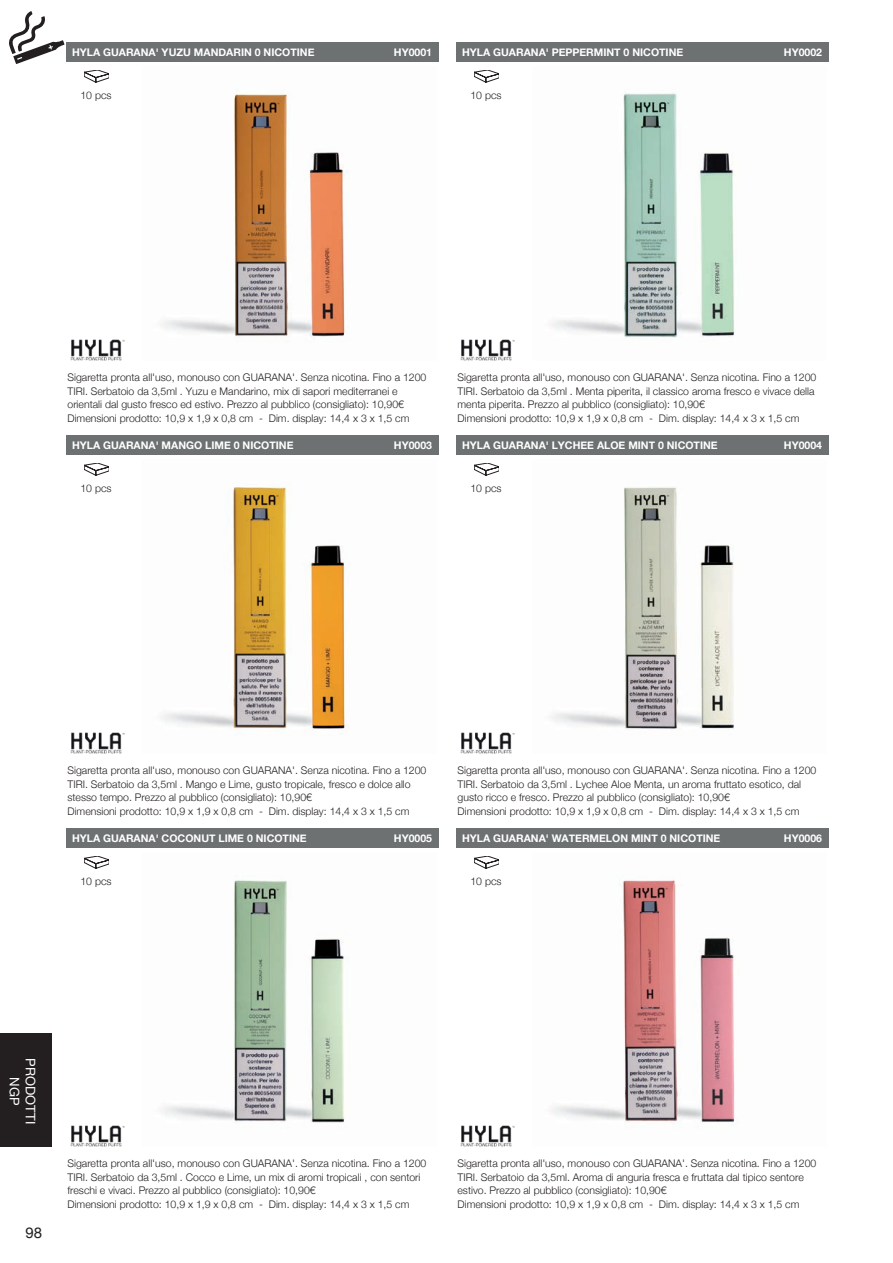
<style>
.page{position:relative;width:893px;height:1263px;background:#fff}
.page>*{position:absolute;margin:0;border:0;box-sizing:border-box;transform-origin:0 0}
.t1{font:15px "Helvetica Neue";color:#231f20}
.t2{font:13.2px/15.9px "Helvetica Neue";color:#fff;text-align:center}
.t3{font:300 10.5px/13.5px "Helvetica Neue";color:#231f20}
.t4{font:700 10.5px "Helvetica Neue";color:#fff}
</style>
<div class="page">
<div style="left:0;top:1033px;width:51px;height:114px;background:#231f20"></div>
<svg style="left:9px;top:11px;width:56px;height:53px"></svg>
<img style="left:160px;top:94px;width:188px;height:245px">
<div style="left:66px;top:42px;width:372px;height:20px;background:#6d7172"></div>
<svg style="left:84px;top:70px;width:24px;height:12px"></svg>
<img style="left:70px;top:339px;width:54px;height:21px">
<img style="left:550px;top:92px;width:185px;height:246px">
<div style="left:456px;top:42px;width:372px;height:20px;background:#6d7172"></div>
<svg style="left:474px;top:70px;width:24px;height:12px"></svg>
<img style="left:460px;top:339px;width:54px;height:21px">
<img style="left:160px;top:487px;width:189px;height:247px">
<div style="left:66px;top:435px;width:372px;height:20px;background:#6d7172"></div>
<svg style="left:84px;top:464px;width:24px;height:12px"></svg>
<img style="left:70px;top:732px;width:54px;height:21px">
<img style="left:550px;top:487px;width:184px;height:242px">
<div style="left:456px;top:435px;width:372px;height:20px;background:#6d7172"></div>
<svg style="left:474px;top:464px;width:24px;height:12px"></svg>
<img style="left:460px;top:732px;width:54px;height:21px">
<img style="left:160px;top:880px;width:185px;height:243px">
<div style="left:66px;top:828px;width:372px;height:20px;background:#6d7172"></div>
<svg style="left:84px;top:856px;width:24px;height:12px"></svg>
<img style="left:70px;top:1125px;width:54px;height:21px">
<img style="left:550px;top:880px;width:185px;height:243px">
<div style="left:456px;top:828px;width:372px;height:20px;background:#6d7172"></div>
<svg style="left:474px;top:856px;width:24px;height:12px"></svg>
<img style="left:460px;top:1125px;width:54px;height:21px">
<p class="t4" style="left:72px;top:44px;width:244px">HYLA GUARANA' YUZU MANDARIN 0 NICOTINE</p>
<p class="t3" style="left:80px;top:88px;width:33px">10 pcs</p>
<p class="t4" style="left:394px;top:44px;width:40px">HY0001</p>
<p class="t4" style="left:462px;top:44px;width:223px">HYLA GUARANA' PEPPERMINT 0 NICOTINE</p>
<p class="t3" style="left:470px;top:88px;width:33px">10 pcs</p>
<p class="t4" style="left:784px;top:44px;width:40px">HY0002</p>
<p class="t3" style="left:68px;top:370px;width:360px">Sigaretta pronta all'uso, monouso con GUARANA'. Senza nicotina. Fino a 1200<br>TIRI. Serbatoio da 3,5ml . Yuzu e Mandarino, mix di sapori mediterranei e orientali dal gusto fresco ed estivo. Prezzo al pubblico (consigliato): 10,90€ Dimensioni prodotto: 10,9 x 1,9 x 0,8 cm - Dim. display: 14,4 x 3 x 1,5 cm</p>
<p class="t3" style="left:458px;top:370px;width:360px">Sigaretta pronta all'uso, monouso con GUARANA'. Senza nicotina. Fino a 1200<br>TIRI. Serbatoio da 3,5ml . Menta piperita, il classico aroma fresco e vivace della menta piperita. Prezzo al pubblico (consigliato): 10,90€<br>Dimensioni prodotto: 10,9 x 1,9 x 0,8 cm - Dim. display: 14,4 x 3 x 1,5 cm</p>
<p class="t4" style="left:72px;top:437px;width:223px">HYLA GUARANA' MANGO LIME 0 NICOTINE</p>
<p class="t4" style="left:394px;top:437px;width:40px">HY0003</p>
<p class="t4" style="left:462px;top:437px;width:257px">HYLA GUARANA' LYCHEE ALOE MINT 0 NICOTINE</p>
<p class="t4" style="left:784px;top:437px;width:40px">HY0004</p>
<p class="t3" style="left:80px;top:481px;width:33px">10 pcs</p>
<p class="t3" style="left:470px;top:481px;width:33px">10 pcs</p>
<p class="t3" style="left:68px;top:763px;width:360px">Sigaretta pronta all'uso, monouso con GUARANA'. Senza nicotina. Fino a 1200<br>TIRI. Serbatoio da 3,5ml . Mango e Lime, gusto tropicale, fresco e dolce allo stesso tempo. Prezzo al pubblico (consigliato): 10,90€<br>Dimensioni prodotto: 10,9 x 1,9 x 0,8 cm - Dim. display: 14,4 x 3 x 1,5 cm</p>
<p class="t3" style="left:458px;top:763px;width:360px">Sigaretta pronta all'uso, monouso con GUARANA'. Senza nicotina. Fino a 1200<br>TIRI. Serbatoio da 3,5ml . Lychee Aloe Menta, un aroma fruttato esotico, dal gusto ricco e fresco. Prezzo al pubblico (consigliato): 10,90€<br>Dimensioni prodotto: 10,9 x 1,9 x 0,8 cm - Dim. display: 14,4 x 3 x 1,5 cm</p>
<p class="t4" style="left:72px;top:830px;width:236px">HYLA GUARANA' COCONUT LIME 0 NICOTINE</p>
<p class="t4" style="left:394px;top:830px;width:40px">HY0005</p>
<p class="t4" style="left:462px;top:830px;width:260px">HYLA GUARANA' WATERMELON MINT 0 NICOTINE</p>
<p class="t4" style="left:784px;top:830px;width:40px">HY0006</p>
<p class="t3" style="left:80px;top:874px;width:33px">10 pcs</p>
<p class="t3" style="left:470px;top:874px;width:33px">10 pcs</p>
<p class="t2" style="left:38px;top:1058px;width:67px;rotate:90deg">PRODOTTI<br>NGP</p>
<h1 class="t1" style="left:26px;top:1222px;width:18px">98</h1>
<p class="t3" style="left:68px;top:1156px;width:360px">Sigaretta pronta all'uso, monouso con GUARANA'. Senza nicotina. Fino a 1200<br>TIRI. Serbatoio da 3,5ml . Cocco e Lime, un mix di aromi tropicali , con sentori freschi e vivaci. Prezzo al pubblico (consigliato): 10,90€<br>Dimensioni prodotto: 10,9 x 1,9 x 0,8 cm - Dim. display: 14,4 x 3 x 1,5 cm</p>
<p class="t3" style="left:458px;top:1156px;width:360px">Sigaretta pronta all'uso, monouso con GUARANA'. Senza nicotina. Fino a 1200<br>TIRI. Serbatoio da 3,5ml. Aroma di anguria fresca e fruttata dal tipico sentore estivo. Prezzo al pubblico (consigliato): 10,90€<br>Dimensioni prodotto: 10,9 x 1,9 x 0,8 cm - Dim. display: 14,4 x 3 x 1,5 cm</p>
</div>
